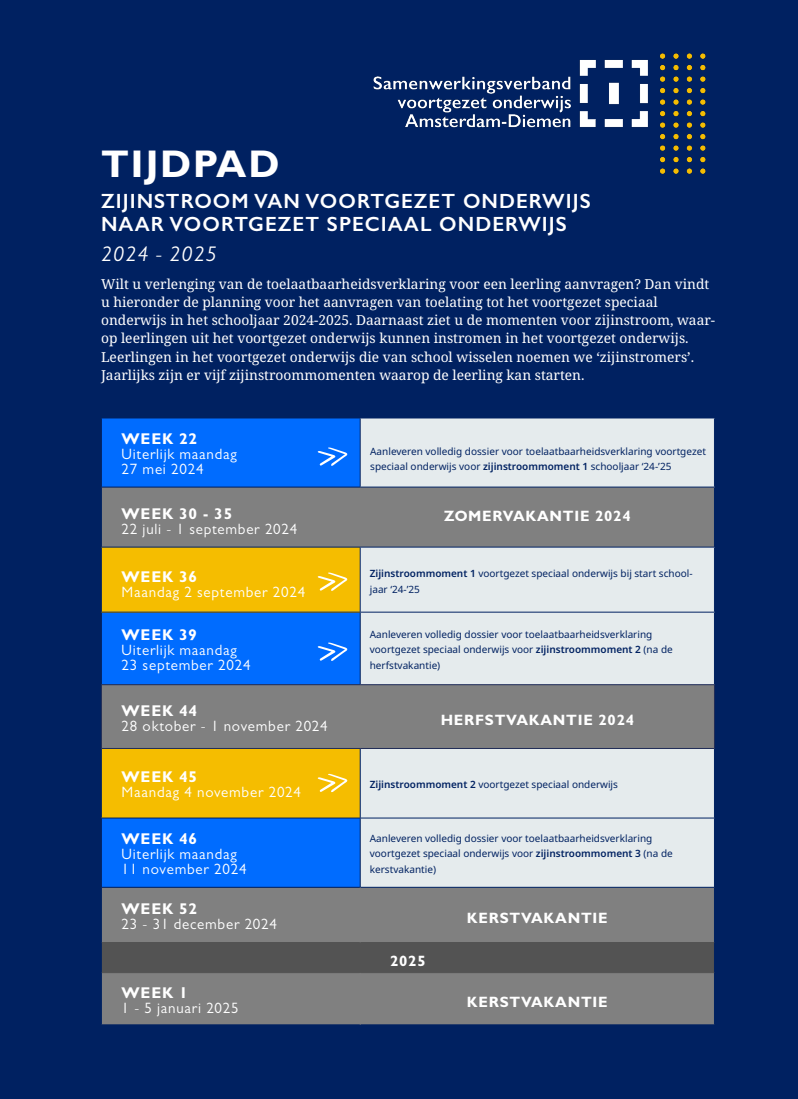
<style>
.page{position:relative;width:798px;height:1099px;background:#fff}
.page>*{position:absolute;margin:0;border:0;box-sizing:border-box;transform-origin:0 0}
.t1{font:700 38.75px "Gill Sans";letter-spacing:.05em;color:#fff}
.t2{font:italic 21.25px "Gill Sans";letter-spacing:.05em;color:#fff}
.t3{font:600 20.62px/22.5px "Gill Sans";letter-spacing:.05em;color:#fff}
.t4{font:700 15.62px "Gill Sans";letter-spacing:.05em;color:#fff}
.t5{font:15px/15px "Gill Sans";letter-spacing:.05em;color:#fff}
.t6{font:700 15px "Gill Sans";letter-spacing:.05em;color:#fff}
.t7{font:13.75px/18.1px "Noto Serif";color:#fff}
.t8{font:10px/15.6px "Noto Sans";color:#002161}
.s1{font-weight:600}
</style>
<div class="page">
<div style="left:0;top:0;width:797px;height:1098px;background:#002161"></div>
<div style="left:102px;top:418px;width:258px;height:69px;background:#006cff"></div>
<div style="left:360px;top:418px;width:354px;height:69px;background:#e5ebed"></div>
<svg style="left:102px;top:488px;width:611px;height:454px;background:#5a79a5"></svg>
<div style="left:101px;top:547px;width:259px;height:65px;background:#f5bd00"></div>
<div style="left:360px;top:547px;width:354px;height:65px;background:#e5ebed"></div>
<svg style="left:361px;top:613px;width:352px;height:274px;background:#ccd1d3"></svg>
<div style="left:101px;top:748px;width:259px;height:70px;background:#f5bd00"></div>
<div style="left:101px;top:942px;width:613px;height:30px;background:#535353"></div>
<div style="left:102px;top:973px;width:611px;height:51px;background:#808080"></div>
<hr style="left:101px;top:612px;width:259px;height:1px;background:#002161">
<hr style="left:360px;top:612px;width:354px;height:1px;background:#002161">
<hr style="left:360px;top:418px;width:1px;height:69px;background:#002161">
<hr style="left:713px;top:418px;width:1px;height:69px;background:#002161">
<hr style="left:101px;top:547px;width:1px;height:65px;background:#002161">
<hr style="left:360px;top:547px;width:1px;height:65px;background:#002161">
<hr style="left:713px;top:547px;width:1px;height:65px;background:#002161">
<hr style="left:360px;top:612px;width:1px;height:72px;background:#002161">
<hr style="left:101px;top:748px;width:1px;height:69px;background:#002161">
<hr style="left:360px;top:748px;width:1px;height:69px;background:#002161">
<hr style="left:101px;top:817px;width:259px;height:1px;background:#002161">
<hr style="left:360px;top:817px;width:354px;height:1px;background:#002161">
<hr style="left:360px;top:818px;width:1px;height:69px;background:#002161">
<hr style="left:360px;top:487px;width:1px;height:60px;background:#808080">
<hr style="left:360px;top:685px;width:1px;height:63px;background:#808080">
<hr style="left:101px;top:684px;width:259px;height:1px;background:#212d57">
<hr style="left:101px;top:685px;width:1px;height:63px;background:#212d57">
<hr style="left:360px;top:684px;width:354px;height:1px;background:#212d57">
<hr style="left:713px;top:685px;width:1px;height:63px;background:#212d57">
<hr style="left:101px;top:748px;width:259px;height:1px;background:#212d57">
<hr style="left:360px;top:748px;width:354px;height:1px;background:#212d57">
<hr style="left:360px;top:487px;width:354px;height:1px;background:#002161">
<hr style="left:101px;top:547px;width:259px;height:1px;background:#002161">
<hr style="left:360px;top:547px;width:354px;height:1px;background:#002161">
<hr style="left:102px;top:972px;width:258px;height:1px;background:#535353">
<hr style="left:360px;top:972px;width:353px;height:1px;background:#535353">
<hr style="left:101px;top:887px;width:259px;height:1px;background:#002161">
<hr style="left:360px;top:887px;width:354px;height:1px;background:#002161">
<hr style="left:101px;top:942px;width:1px;height:30px;background:#002161">
<hr style="left:713px;top:942px;width:1px;height:30px;background:#002161">
<hr style="left:360px;top:887px;width:1px;height:55px;background:#808080">
<hr style="left:360px;top:972px;width:1px;height:52px;background:#808080">
<img style="left:373px;top:53px;width:333px;height:121px">
<svg style="left:317px;top:447px;width:30px;height:19px"></svg>
<svg style="left:317px;top:572px;width:30px;height:19px"></svg>
<svg style="left:317px;top:642px;width:30px;height:19px"></svg>
<svg style="left:317px;top:773px;width:30px;height:19px"></svg>
<h1 class="t1" style="left:101px;top:140px;width:180px">TIJDPAD</h1>
<h3 class="t3" style="left:101px;top:190px;width:491px">ZIJINSTROOM VAN VOORTGEZET ONDERWIJS<br>NAAR VOORTGEZET SPECIAAL ONDERWIJS</h3>
<h2 class="t2" style="left:101px;top:241px;width:117px">2024 - 2025</h2>
<p class="t7" style="left:101px;top:275px;width:615px">Wilt u verlenging van de toelaatbaarheidsverklaring voor een leerling aanvragen? Dan vindt u hieronder de planning voor het aanvragen van toelating tot het voortgezet speciaal onderwijs in het schooljaar 2024-2025. Daarnaast ziet u de momenten voor zijinstroom, waar&shy;op leerlingen uit het voortgezet onderwijs kunnen instromen in het voortgezet onderwijs.<br>Leerlingen in het voortgezet onderwijs die van school wisselen noemen we ‘zijinstromers’.<br>Jaarlijks zijn er vijf zijinstroommomenten waarop de leerling kan starten.</p>
<h3 class="t4" style="left:122px;top:428px;width:77px">WEEK 22</h3>
<h3 class="t5" style="left:122px;top:446px;width:117px">Uiterlijk maandag<br>27 mei 2024</h3>
<p class="t8" style="left:370px;top:443px;width:337px;line-height:15px">Aanleveren volledig dossier voor toelaatbaarheidsverklaring voortgezet speciaal onderwijs voor <span class="s1">zijinstroommoment 1</span> schooljaar ‘24-’25</p>
<h3 class="t4" style="left:122px;top:504px;width:112px">WEEK 30 - 35</h3>
<h3 class="t5" style="left:122px;top:522px;width:177px">22 juli - 1 september 2024</h3>
<h3 class="t6" style="left:444px;top:506px;width:188px">ZOMERVAKANTIE 2024</h3>
<h3 class="t4" style="left:122px;top:567px;width:77px">WEEK 36</h3>
<h3 class="t5" style="left:122px;top:584px;width:185px">Maandag 2 september 2024</h3>
<h3 class="t4" style="left:122px;top:625px;width:77px">WEEK 39</h3>
<h3 class="t5" style="left:122px;top:642px;width:130px">Uiterlijk maandag<br>23 september 2024</h3>
<h3 class="t4" style="left:122px;top:700px;width:77px">WEEK 44</h3>
<h3 class="t5" style="left:122px;top:718px;width:207px">28 oktober - 1 november 2024</h3>
<h3 class="t4" style="left:122px;top:767px;width:77px">WEEK 45</h3>
<h3 class="t5" style="left:122px;top:784px;width:181px">Maandag 4 november 2024</h3>
<h3 class="t4" style="left:122px;top:829px;width:77px">WEEK 46</h3>
<h3 class="t5" style="left:122px;top:846px;width:126px">Uiterlijk maandag<br>11 november 2024</h3>
<h3 class="t4" style="left:122px;top:899px;width:77px">WEEK 52</h3>
<h3 class="t5" style="left:122px;top:916px;width:157px">23 - 31 december 2024</h3>
<h3 class="t4" style="left:122px;top:982px;width:68px">WEEK 1</h3>
<h3 class="t5" style="left:122px;top:1000px;width:118px">1 - 5 januari 2025</h3>
<p class="t8" style="left:369px;top:566px;width:324px"><span class="s1">Zijinstroommoment 1</span> voortgezet speciaal onderwijs bij start school&shy;jaar ‘24-’25</p>
<p class="t8" style="left:369px;top:626px;width:304px">Aanleveren volledig dossier voor toelaatbaarheidsverklaring voortgezet speciaal onderwijs voor <span class="s1">zijinstroommoment 2</span> (na de herfstvakantie)</p>
<h3 class="t6" style="left:440px;top:710px;width:195px">HERFSTVAKANTIE 2024</h3>
<p class="t8" style="left:369px;top:776px;width:249px"><span class="s1">Zijinstroommoment 2</span> voortgezet speciaal onderwijs</p>
<p class="t8" style="left:369px;top:830px;width:304px">Aanleveren volledig dossier voor toelaatbaarheidsverklaring voortgezet speciaal onderwijs voor <span class="s1">zijinstroommoment 3</span> (na de kerstvakantie)</p>
<h3 class="t6" style="left:390px;top:951px;width:37px">2025</h3>
<h3 class="t6" style="left:467px;top:908px;width:142px">KERSTVAKANTIE</h3>
<h3 class="t6" style="left:467px;top:992px;width:142px">KERSTVAKANTIE</h3>
</div>
